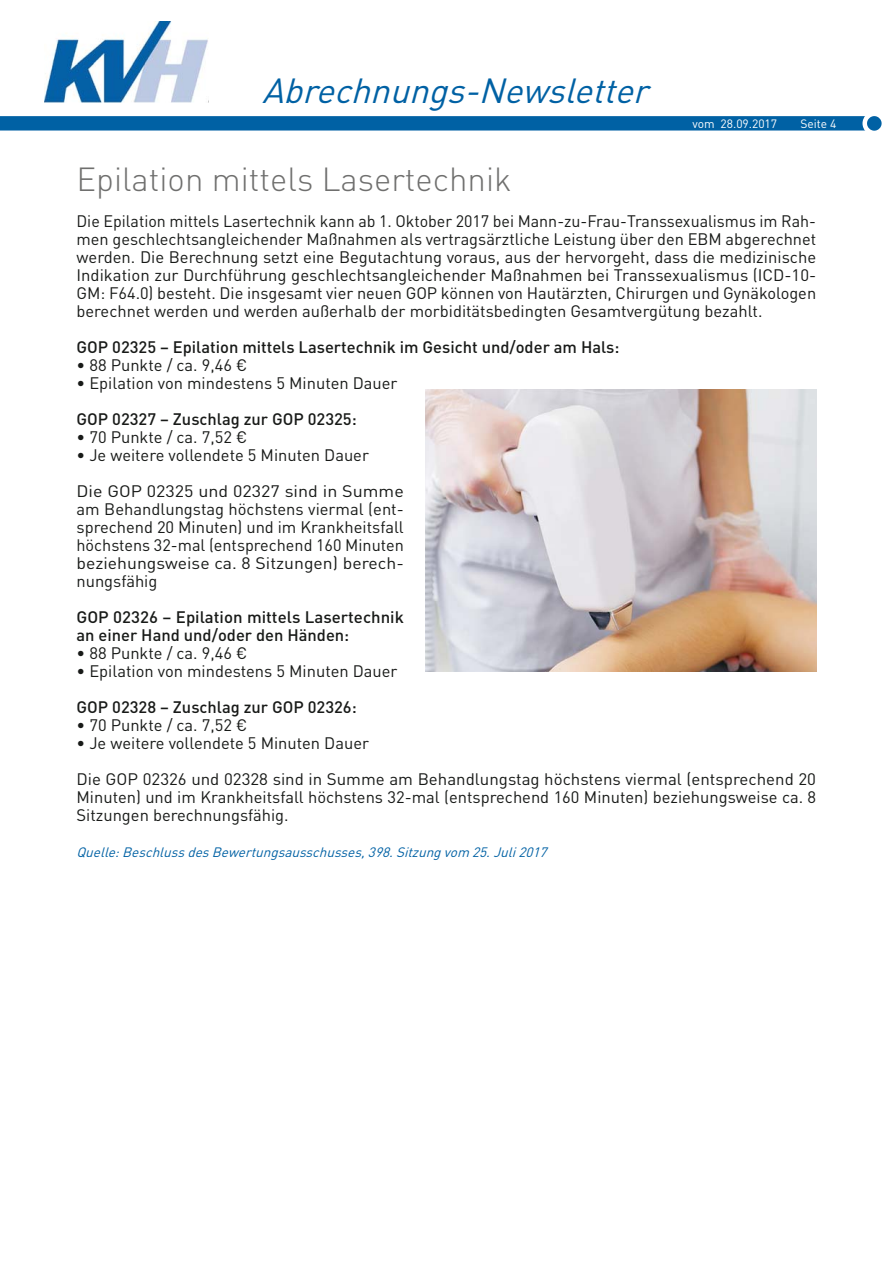
<style>
.page{position:relative;width:893px;height:1263px;background:#fff}
.page>*{position:absolute;margin:0;border:0;box-sizing:border-box;transform-origin:0 0}
.t1{font:italic 34.5px "DIN Pro";color:#0061a4}
.t2{font:300 33px "DIN Pro";color:#6f6f6e}
.t3{font:16.5px/18px "DIN Pro";color:#181a18}
.t4{font:500 16.5px/18px "DIN Pro";color:#181a18}
.t5{font:italic 13.5px "DIN Pro";color:#0061a4}
.t6{font:12px "DIN Pro";color:#fff}
</style>
<div class="page">
<div style="left:0;top:116px;width:867px;height:15px;background:#0061a4"></div>
<svg style="left:865px;top:114px;width:19px;height:19px"></svg>
<div style="left:862px;top:112px;width:24px;height:23px;border:4px solid #fff;border-radius:50%"></div>
<img style="left:44px;top:21px;width:164px;height:81px">
<img style="left:425px;top:389px;width:391px;height:283px">
<h1 class="t1" style="left:262px;top:78px;width:395px">Abrechnungs-Newsletter</h1>
<p class="t6" style="left:692px;top:119px;width:86px">vom 28.09.2017</p>
<p class="t6" style="left:800px;top:119px;width:37px">Seite 4</p>
<h2 class="t2" style="left:77px;top:168px;width:436px">Epilation mittels Lasertechnik</h2>
<p class="t3" style="left:77px;top:215px;width:741px;text-align:justify">Die Epilation mittels Lasertechnik kann ab 1. Oktober 2017 bei Mann-zu-Frau-Transsexualismus im Rah&shy;men geschlechtsangleichender Maßnahmen als vertragsärztliche Leistung über den EBM abgerechnet werden. Die Berechnung setzt eine Begutachtung voraus, aus der hervorgeht, dass die medizinische Indikation zur Durchführung geschlechtsangleichender Maßnahmen bei Transsexualismus (ICD-10- GM: F64.0) besteht. Die insgesamt vier neuen GOP können von Hautärzten, Chirurgen und Gynäkologen berechnet werden und werden außerhalb der morbiditätsbedingten Gesamtvergütung bezahlt.</p>
<p class="t4" style="left:77px;top:340px;width:544px">GOP 02325 – Epilation mittels Lasertechnik im Gesicht und/oder am Hals:</p>
<p class="t3" style="left:77px;top:358px;width:172px">• 88 Punkte / ca. 9,46 €</p>
<p class="t3" style="left:77px;top:376px;width:322px">• Epilation von mindestens 5 Minuten Dauer</p>
<p class="t4" style="left:77px;top:412px;width:282px">GOP 02327 – Zuschlag zur GOP 02325:</p>
<p class="t3" style="left:77px;top:430px;width:172px">• 70 Punkte / ca. 7,52 €</p>
<p class="t3" style="left:77px;top:439px;width:329px;line-height:36px">• Je weitere vollendete 5 Minuten Dauer<br>Die GOP 02325 und 02327 sind in Summe</p>
<p class="t3" style="left:77px;top:502px;width:329px;text-align:justify">am Behandlungstag höchstens viermal (ent&shy;sprechend 20 Minuten) und im Krankheitsfall höchstens 32-mal (entsprechend 160 Minuten beziehungsweise ca. 8 Sitzungen) berech&shy;nungsfähig</p>
<p class="t4" style="left:77px;top:610px;width:329px">GOP 02326 – Epilation mittels Lasertechnik an einer Hand und/oder den Händen:</p>
<p class="t3" style="left:77px;top:646px;width:172px">• 88 Punkte / ca. 9,46 €</p>
<p class="t3" style="left:77px;top:664px;width:322px">• Epilation von mindestens 5 Minuten Dauer</p>
<p class="t4" style="left:77px;top:700px;width:282px">GOP 02328 – Zuschlag zur GOP 02326:</p>
<p class="t3" style="left:77px;top:718px;width:172px">• 70 Punkte / ca. 7,52 €</p>
<p class="t3" style="left:77px;top:727px;width:741px;line-height:36px">• Je weitere vollendete 5 Minuten Dauer<br>Die GOP 02326 und 02328 sind in Summe am Behandlungstag höchstens viermal (entsprechend 20</p>
<p class="t3" style="left:77px;top:790px;width:741px">Minuten) und im Krankheitsfall höchstens 32-mal (entsprechend 160 Minuten) beziehungsweise ca. 8<br>Sitzungen berechnungsfähig.</p>
<p class="t5" style="left:77px;top:848px;width:475px">Quelle:Beschluss des Bewertungsausschusses,398.Sitzung vom 25.Juli2017</p>
</div>
